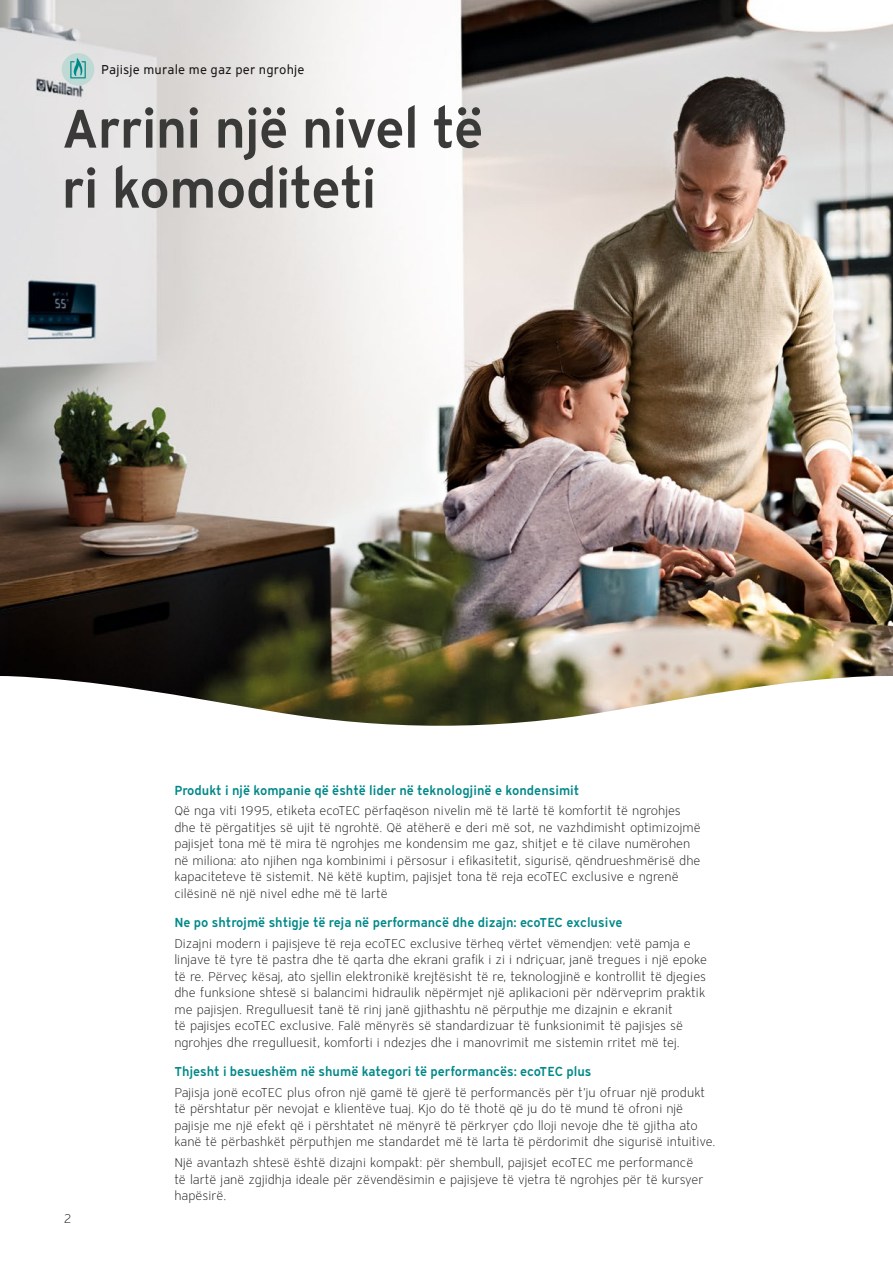
<style>
.page{position:relative;width:893px;height:1263px;background:#fff}
.page>*{position:absolute;margin:0;border:0;box-sizing:border-box;transform-origin:0 0}
.t1{font:54px/60px "Vaillant 13 Demi TID";letter-spacing:-.02em;color:#3a3a39}
.t2{font:12.75px/16.5px "Vaillant 13 Light TID";color:#181716}
.t3{font:12.75px "Vaillant 13 Demi TID";color:#008889}
.t4{font:12.75px "Vaillant 13 Book ETID";letter-spacing:.015em;color:#181716}
</style>
<div class="page">
<img style="left:0;top:0;width:893px;height:676px">
<svg style="left:3px;top:676px;width:873px;height:50px"></svg>
<div style="left:62px;top:53px;width:32px;height:33px;background:#bbd9d3;border-radius:50%"></div>
<svg style="left:70px;top:58px;width:16px;height:20px"></svg>
<p class="t4" style="left:101px;top:61px;width:205px">Pajisje murale me gaz per ngrohje</p>
<h1 class="t1" style="left:62px;top:97px;width:424px">Arrini një nivel të ri komoditeti</h1>
<p class="t2" style="left:64px;top:1210px;width:10px">2</p>
<p class="t3" style="left:174px;top:781px;width:407px">Produkt i një kompanie që është lider në teknologjinë e kondensimit</p>
<p class="t2" style="left:174px;top:802px;width:528px">Që nga viti 1995, etiketa ecoTEC përfaqëson nivelin më të lartë të komfortit të ngrohjes dhe të përgatitjes së ujit të ngrohtë. Që atëherë e deri më sot, ne vazhdimisht optimizojmë pajisjet tona më të mira të ngrohjes me kondensim me gaz, shitjet e të cilave numërohen në miliona: ato njihen nga kombinimi i përsosur i efikasitetit, sigurisë, qëndrueshmërisë dhe kapaciteteve të sistemit. Në këtë kuptim, pajisjet tona të reja ecoTEC exclusive e ngrenë cilësinë në një nivel edhe më të lartë</p>
<p class="t3" style="left:174px;top:914px;width:450px">Ne po shtrojmë shtigje të reja në performancë dhe dizajn: ecoTEC exclusive</p>
<p class="t2" style="left:174px;top:935px;width:534px">Dizajni modern i pajisjeve të reja ecoTEC exclusive tërheq vërtet vëmendjen: vetë pamja e linjave të tyre të pastra dhe të qarta dhe ekrani grafik i zi i ndriçuar, janë tregues i një epoke të re. Përveç kësaj, ato sjellin elektronikë krejtësisht të re, teknologjinë e kontrollit të djegies dhe funksione shtesë si balancimi hidraulik nëpërmjet një aplikacioni për ndërveprim praktik me pajisjen. Rregulluesit tanë të rinj janë gjithashtu në përputhje me dizajnin e ekranit<br>të pajisjes ecoTEC exclusive. Falë mënyrës së standardizuar të funksionimit të pajisjes së ngrohjes dhe rregulluesit, komforti i ndezjes dhe i manovrimit me sistemin rritet më tej.</p>
<p class="t3" style="left:174px;top:1063px;width:419px">Thjesht i besueshëm në shumë kategori të performancës: ecoTEC plus</p>
<p class="t2" style="left:174px;top:1084px;width:543px">Pajisja jonë ecoTEC plus ofron një gamë të gjerë të performancës për t’ju ofruar një produkt të përshtatur për nevojat e klientëve tuaj. Kjo do të thotë që ju do të mund të ofroni një pajisje me një efekt që i përshtatet në mënyrë të përkryer çdo lloji nevoje dhe të gjitha ato kanë të përbashkët përputhjen me standardet më të larta të përdorimit dhe sigurisë intuitive.</p>
<p class="t2" style="left:174px;top:1154px;width:531px">Një avantazh shtesë është dizajni kompakt: për shembull, pajisjet ecoTEC me performancë të lartë janë zgjidhja ideale për zëvendësimin e pajisjeve të vjetra të ngrohjes për të kursyer hapësirë.</p>
</div>
